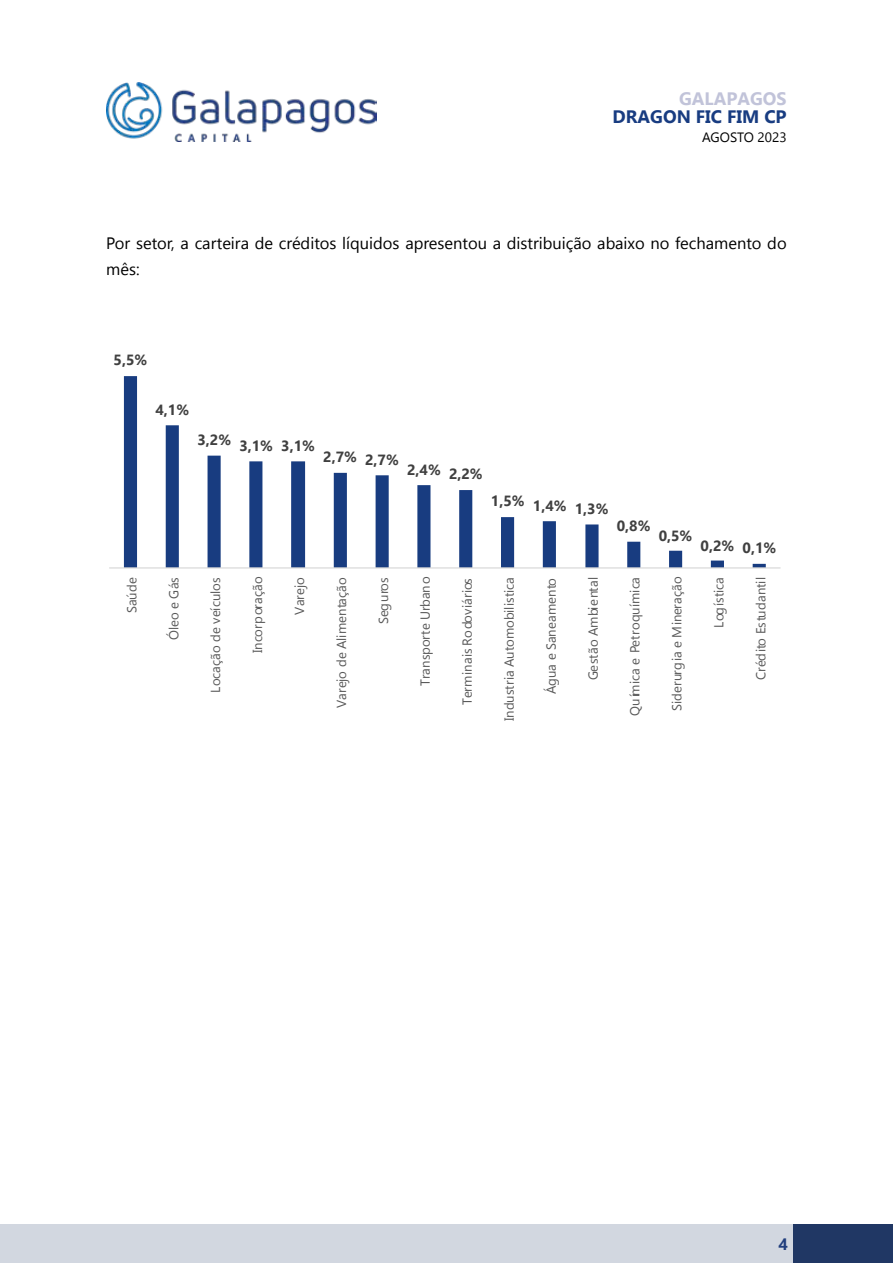
<style>
.page{position:relative;width:893px;height:1263px;background:#fff}
.page>*{position:absolute;margin:0;border:0;box-sizing:border-box;transform-origin:0 0}
.t1{font:700 18px "Gadugi";color:#183c81}
.t2{font:700 18px "Gadugi";color:#c1c3d9}
.t3{font:16.5px/25.5px "Gadugi";color:#000}
.t4{font:700 16.5px "Gadugi";color:#223f7e}
.t5{font:700 14.7px "Gadugi";color:#404040}
.t6{font:13.5px "Gadugi";color:#000}
.t7{font:13.05px "Gadugi";letter-spacing:.01em;color:#595959}
.t8{font:13.05px "Gadugi";letter-spacing:-.015em;color:#595959}
.t9{font:13.05px "Gadugi";letter-spacing:-.01em;color:#595959}
</style>
<div class="page">
<div style="left:0;top:1225px;width:893px;height:38px;background:#d2d7e0"></div>
<div style="left:793px;top:1225px;width:100px;height:38px;background:#203764"></div>
<img style="left:106px;top:83px;width:270px;height:59px">
<svg style="left:124px;top:376px;width:642px;height:191px"></svg>
<hr style="left:109px;top:567px;width:671px;height:1px;background:#d9d9d9">
<h1 class="t2" style="left:679px;top:88px;width:109px">GALAPAGOS</h1>
<h1 class="t1" style="left:613px;top:106px;width:176px">DRAGON FIC FIM CP</h1>
<p class="t6" style="left:702px;top:129px;width:86px">AGOSTO 2023</p>
<p class="t3" style="left:106px;top:231px;width:682px">Por setor, a carteira de créditos líquidos apresentou a distribuição abaixo no fechamento do mês:</p>
<p class="t5" style="left:114px;top:351px;width:35px">5,5%</p>
<p class="t5" style="left:155px;top:401px;width:35px">4,1%</p>
<p class="t5" style="left:197px;top:437px;width:119px">3,2% 3,1% 3,1%</p>
<p class="t5" style="left:323px;top:449px;width:77px">2,7% 2,7%</p>
<p class="t5" style="left:407px;top:463px;width:77px">2,4% 2,2%</p>
<p class="t5" style="left:491px;top:496px;width:119px">1,5% 1,4% 1,3%</p>
<p class="t5" style="left:617px;top:517px;width:35px">0,8%</p>
<p class="t5" style="left:659px;top:527px;width:35px">0,5%</p>
<p class="t5" style="left:701px;top:538px;width:77px">0,2% 0,1%</p>
<p class="t7" style="left:124px;top:613px;width:38px;rotate:-90deg">Saúde</p>
<p class="t7" style="left:166px;top:640px;width:64px;rotate:-90deg">Óleo e Gás</p>
<p class="t7" style="left:208px;top:692px;width:117px;rotate:-90deg">Locação de veículos</p>
<p class="t7" style="left:250px;top:653px;width:78px;rotate:-90deg">Incorporação</p>
<p class="t7" style="left:292px;top:615px;width:39px;rotate:-90deg">Varejo</p>
<p class="t7" style="left:334px;top:708px;width:132px;rotate:-90deg">Varejo de Alimentação</p>
<p class="t7" style="left:376px;top:624px;width:48px;rotate:-90deg">Seguros</p>
<p class="t7" style="left:417px;top:686px;width:111px;rotate:-90deg">Transporte Urbano</p>
<p class="t7" style="left:459px;top:705px;width:128px;rotate:-90deg">Terminais Rodoviários</p>
<p class="t7" style="left:501px;top:721px;width:146px;rotate:-90deg">Industria Automobilistica</p>
<p class="t8" style="left:543px;top:694px;width:117px;rotate:-90deg">Água e Saneamento</p>
<p class="t9" style="left:585px;top:680px;width:105px;rotate:-90deg">Gestão Ambiental</p>
<p class="t7" style="left:627px;top:715px;width:139px;rotate:-90deg">Química e Petroquímica</p>
<p class="t7" style="left:669px;top:710px;width:135px;rotate:-90deg">Siderurgia e Mineração</p>
<p class="t7" style="left:711px;top:628px;width:52px;rotate:-90deg">Logística</p>
<p class="t7" style="left:753px;top:680px;width:105px;rotate:-90deg">Crédito Estudantil</p>
<p class="t4" style="left:779px;top:1234px;width:11px">4</p>
</div>
